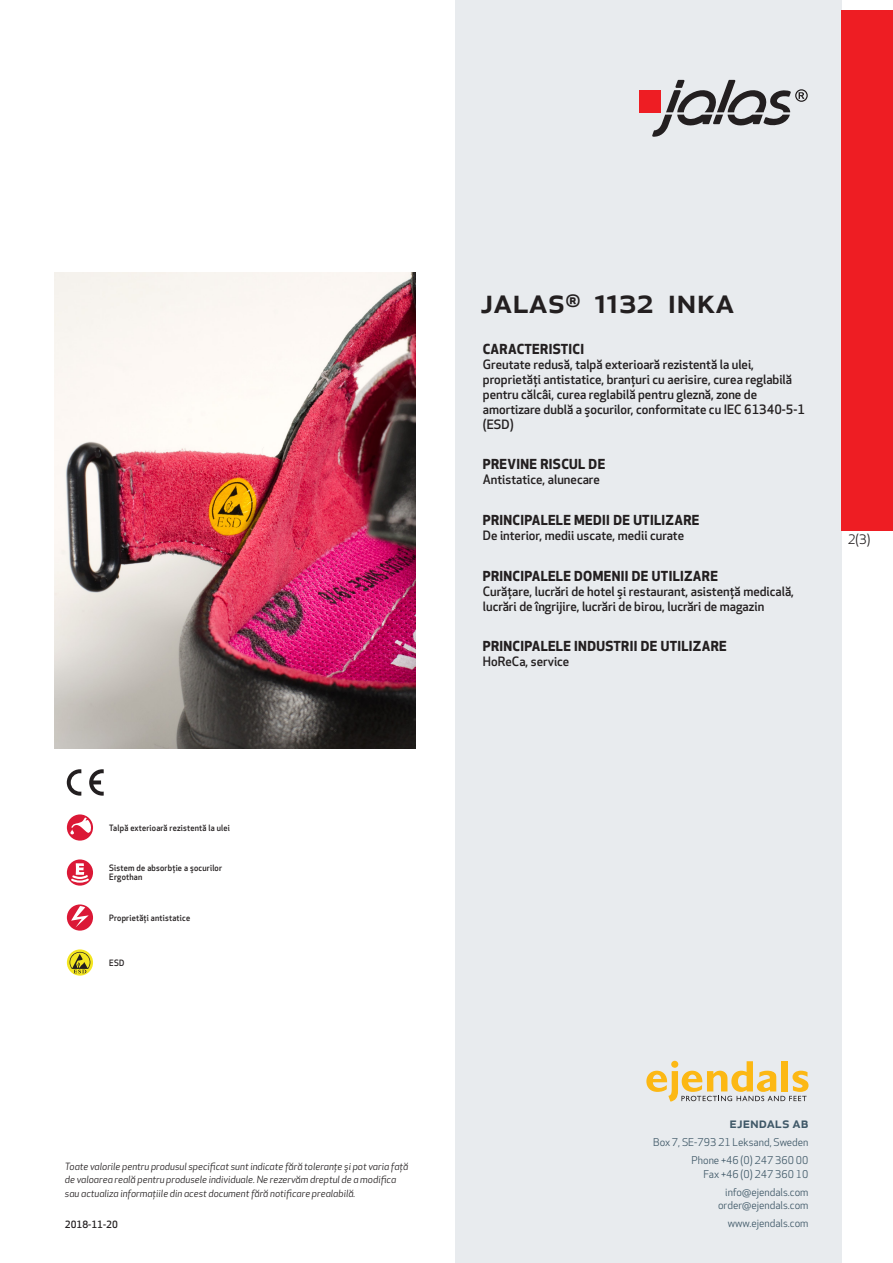
<style>
.page{position:relative;width:893px;height:1263px;background:#fff}
.page>*{position:absolute;margin:0;border:0;box-sizing:border-box;transform-origin:0 0}
.prodname{font:500 34.5px "Apex New";color:#231f20}
.t1{font:500 15px "Apex New";color:#405968}
.Funktion_body{font:700 13.5px "Apex New";letter-spacing:.025em;color:#231f20}
.t2{font:12.75px "Apex New";color:#231f20}
.Funktion_body-2{font:500 12.6px/15px "Apex New";color:#231f20}
.t3{font:10.5px/18px "Apex New";color:#405968;text-align:right}
.t4{font:italic 9.75px/13.5px "Apex New";color:#231f20}
.Sidfot_datum{font:500 9.75px "Apex New";color:#231f20}
.Artikel{font:500 8.55px/9px "Apex New";letter-spacing:.025em;color:#231f20;scale:.95 1}
</style>
<div class="page">
<div style="left:455px;top:0;width:387px;height:1263px;background:#e8ebee"></div>
<svg style="left:646px;top:1061px;width:162px;height:40px"></svg>
<div style="left:842px;top:11px;width:51px;height:520px;background:#ee1d23"></div>
<div style="left:639px;top:90px;width:22px;height:22px;background:#ee1d23"></div>
<svg style="left:652px;top:80px;width:156px;height:57px"></svg>
<svg style="left:67px;top:814px;width:26px;height:27px"></svg>
<svg style="left:70px;top:817px;width:21px;height:17px"></svg>
<svg style="left:67px;top:859px;width:26px;height:27px"></svg>
<svg style="left:69px;top:863px;width:22px;height:21px"></svg>
<svg style="left:67px;top:904px;width:26px;height:27px"></svg>
<svg style="left:71px;top:906px;width:18px;height:21px"></svg>
<svg style="left:67px;top:949px;width:26px;height:26px"></svg>
<svg style="left:70px;top:952px;width:20px;height:21px"></svg>
<svg style="left:89px;top:769px;width:15px;height:27px"></svg>
<svg style="left:67px;top:769px;width:14px;height:27px"></svg>
<img style="left:54px;top:272px;width:361px;height:476px">
<p class="Artikel" style="left:109px;top:823px;width:129px">Talpă exterioară rezistentă la ulei</p>
<p class="Artikel" style="left:109px;top:864px;width:120px">Sistem de absorbţie a şocurilor<br>Ergothan</p>
<p class="Artikel" style="left:109px;top:913px;width:87px">Proprietăţi antistatice</p>
<p class="Artikel" style="left:109px;top:958px;width:17px">ESD</p>
<p class="t4" style="left:65px;top:1159px;width:345px">Toate valorile pentru produsul specificat sunt indicate fără toleranţe şi pot varia faţă de valoarea reală pentru produsele individuale. Ne rezervăm dreptul de a modifica sau actualiza informaţiile din acest document fără notificare prealabilă.</p>
<p class="Sidfot_datum" style="left:65px;top:1218px;width:54px">2018-11-20</p>
<p class="prodname" style="left:480px;top:277px;width:255px">JALAS<sup>®</sup> 1132 INKA</p>
<p class="Funktion_body" style="left:483px;top:339px;width:103px">CARACTERISTICI</p>
<p class="Funktion_body-2" style="left:483px;top:356px;width:324px">Greutate redusă, talpă exterioară rezistentă la ulei, proprietăţi antistatice, branțuri cu aerisire, curea reglabilă pentru călcâi, curea reglabilă pentru gleznă, zone de amortizare dublă a şocurilor, conformitate cu IEC 61340-5-1 (ESD)</p>
<p class="Funktion_body" style="left:483px;top:455px;width:124px">PREVINE RISCUL DE</p>
<p class="Funktion_body-2" style="left:483px;top:472px;width:119px">Antistatice, alunecare</p>
<p class="Funktion_body" style="left:483px;top:510px;width:218px">PRINCIPALELE MEDII DE UTILIZARE</p>
<p class="Funktion_body-2" style="left:483px;top:528px;width:203px">De interior, medii uscate, medii curate</p>
<p class="Funktion_body" style="left:483px;top:566px;width:237px">PRINCIPALELE DOMENII DE UTILIZARE</p>
<p class="Funktion_body-2" style="left:483px;top:583px;width:313px">Curăţare, lucrări de hotel şi restaurant, asistenţă medicală, lucrări de îngrijire, lucrări de birou, lucrări de magazin</p>
<p class="Funktion_body" style="left:483px;top:637px;width:245px">PRINCIPALELE INDUSTRII DE UTILIZARE</p>
<p class="Funktion_body-2" style="left:483px;top:654px;width:88px">HoReCa, service</p>
<p class="t2" style="left:848px;top:531px;width:24px">2(3)</p>
<p class="t1" style="left:729px;top:1113px;width:80px">ejendals ab</p>
<p class="t3" style="left:653px;top:1133px;width:157px">Box 7, SE-793 21 Leksand, Sweden<br>Phone +46 (0) 247 360 00</p>
<p class="t3" style="left:703px;top:1165px;width:107px">Fax +46 (0) 247 360 10 info@ejendals.com</p>
<p class="t3" style="left:718px;top:1196px;width:92px">order@ejendals.com</p>
<p class="t3" style="left:728px;top:1215px;width:82px">www.ejendals.com</p>
</div>
